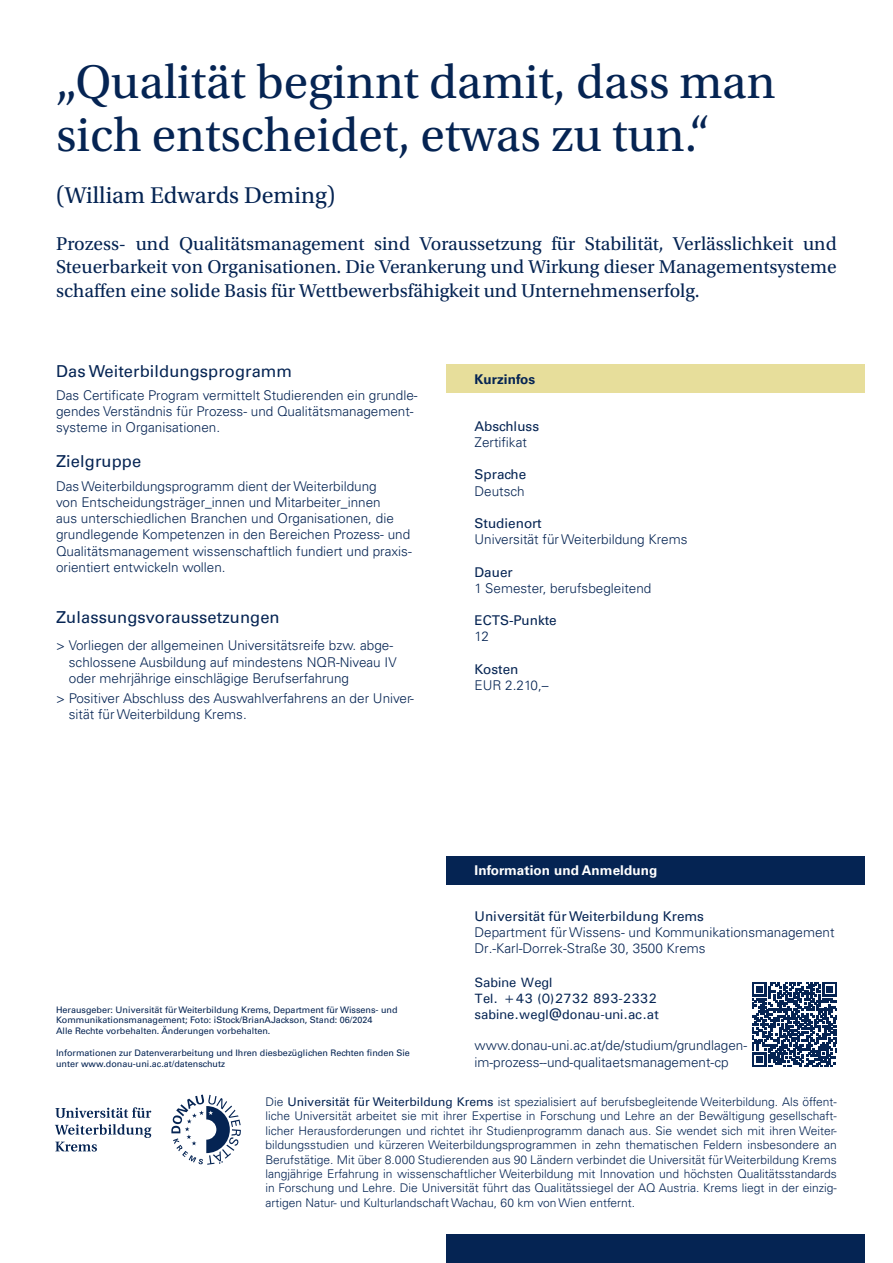
<style>
.page{position:relative;width:893px;height:1263px;background:#fff}
.page>*{position:absolute;margin:0;border:0;box-sizing:border-box;transform-origin:0 0}
.Lead-in{font:49.5px/52.5px "Utopia Std";color:#052453}
.Lead-in-2{font:24px "Utopia Std";color:#052453}
.Lead-in-3{font:19.5px/23.4px "Utopia Std";color:#052453;text-align:justify}
.Zwischenüberschrift{font:16.5px "Univers LT Pro 55 Roman";letter-spacing:.005em;color:#052453}
.Fließtext{font:300 13.5px/16.2px "Univers LT Pro 45";color:#052453}
.Fließtext_Aufzählung{font:300 13.5px/16.2px "Univers LT Pro 45";color:#052453}
.Fließtext-2{font:500 13.5px/16.2px "Univers";color:#052453}
.Fließtext-3{font:13.5px "Univers LT Pro 55 Roman";color:#052453}
.Zwischentitel_Balken{font:700 13.5px "Univers LT Pro 65";letter-spacing:.005em;color:#fff}
.Zwischentitel_Balken_dunkelblau{font:700 13.5px "Univers LT Pro 65";letter-spacing:.005em;color:#052453}
.Fließtext-4{font:300 12px/14.4px "Univers LT Pro 45";color:#052453;text-align:justify}
.Fließtext-5{font:9px/10.8px "Univers LT Pro 55 Roman";color:#052453}
.s1{font-family:"Univers LT Pro 55 Roman";font-weight:400}
</style>
<div class="page">
<svg style="left:752px;top:982px;width:85px;height:84px"></svg>
<div style="left:446px;top:365px;width:419px;height:28px;background:#e7de9b"></div>
<div style="left:446px;top:856px;width:419px;height:28px;background:#052453"></div>
<div style="left:446px;top:1235px;width:419px;height:28px;background:#052453"></div>
<svg style="left:171px;top:1094px;width:70px;height:71px"></svg>
<svg style="left:55px;top:1107px;width:96px;height:11px"></svg>
<svg style="left:55px;top:1124px;width:96px;height:27px"></svg>
<h3 class="Lead-in" style="left:56px;top:57px;width:721px">„Qualität beginnt damit, dass man sich entscheidet, etwas zu tun.“</h3>
<h3 class="Lead-in-2" style="left:56px;top:182px;width:281px">(William Edwards Deming)</h3>
<h3 class="Lead-in-3" style="left:56px;top:232px;width:782px">Prozess- und Qualitätsmanagement sind Voraussetzung für Stabilität, Verlässlichkeit und Steuerbarkeit von Organisationen. Die Verankerung und Wirkung dieser Managementsysteme schaffen eine solide Basis für Wettbewerbsfähigkeit und Unternehmenserfolg.</h3>
<h3 class="Zwischenüberschrift" style="left:56px;top:359px;width:238px">Das Weiterbildungsprogramm</h3>
<p class="Fließtext" style="left:56px;top:387px;width:363px">Das Certificate Program vermittelt Studierenden ein grundle&shy;gendes Verständnis für Prozess- und Qualitätsmanagement&shy;systeme in Organisationen.</p>
<h3 class="Zwischenüberschrift" style="left:56px;top:450px;width:87px">Zielgruppe</h3>
<p class="Fließtext" style="left:56px;top:477px;width:357px">Das Weiterbildungsprogramm dient der Weiterbildung<br>von Entscheidungsträger_innen und Mitarbeiter_innen<br>aus unterschiedlichen Branchen und Organisationen, die grundlegende Kompetenzen in den Bereichen Prozess- und Qualitätsmanagement wissenschaftlich fundiert und praxis&shy;orientiert entwickeln wollen.</p>
<h3 class="Zwischenüberschrift" style="left:56px;top:606px;width:225px">Zulassungsvoraussetzungen</h3>
<p class="Fließtext_Aufzählung" style="left:69px;top:637px;width:329px;text-indent:-13px">&gt; Vorliegen der allgemeinen Universitätsreife bzw. abge&shy;schlossene Ausbildung auf mindestens NQR-Niveau IV oder mehrjährige einschlägige Berufserfahrung</p>
<p class="Fließtext_Aufzählung" style="left:69px;top:690px;width:347px;text-indent:-13px">&gt; Positiver Abschluss des Auswahlverfahrens an der Univer&shy;sität für Weiterbildung Krems.</p>
<p class="Fließtext-5" style="left:56px;top:1003px;width:343px">Herausgeber: Universität für Weiterbildung Krems, Department für Wissens- und<br>Kommunikationsmanagement; Foto: iStock/BrianAJackson, Stand: 06/2024<br>Alle Rechte vorbehalten. Änderungen vorbehalten.</p>
<p class="Fließtext-5" style="left:56px;top:1047px;width:355px">Informationen zur Datenverarbeitung und Ihren diesbezüglichen Rechten finden Sie unter www.donau-uni.ac.at/datenschutz</p>
<h2 class="Zwischentitel_Balken_dunkelblau" style="left:475px;top:369px;width:62px">Kurzinfos</h2>
<p class="Fließtext-3" style="left:475px;top:417px;width:66px">Abschluss</p>
<p class="Fließtext" style="left:475px;top:434px;width:54px">Zertifikat</p>
<p class="Fließtext-3" style="left:475px;top:465px;width:53px">Sprache</p>
<p class="Fließtext" style="left:475px;top:482px;width:52px">Deutsch</p>
<p class="Fließtext-3" style="left:475px;top:514px;width:69px">Studienort</p>
<p class="Fließtext" style="left:475px;top:531px;width:214px">Universität für Weiterbildung Krems</p>
<p class="Fließtext-3" style="left:475px;top:562px;width:40px">Dauer</p>
<p class="Fließtext" style="left:475px;top:579px;width:178px">1 Semester, berufsbegleitend</p>
<p class="Fließtext-3" style="left:475px;top:611px;width:84px">ECTS-Punkte</p>
<p class="Fließtext" style="left:475px;top:628px;width:16px">12</p>
<p class="Fließtext-3" style="left:475px;top:660px;width:45px">Kosten</p>
<p class="Fließtext" style="left:475px;top:677px;width:76px">EUR 2.210,–</p>
<h2 class="Zwischentitel_Balken" style="left:475px;top:861px;width:184px">Information und Anmeldung</h2>
<p class="Fließtext" style="left:475px;top:907px;width:362px"><span class="s1">Universität für Weiterbildung Krems<br></span>Department für Wissens- und Kommunikationsmanagement<br>Dr.-Karl-Dorrek-Straße 30, 3500 Krems</p>
<p class="Fließtext-2" style="left:475px;top:974px;width:186px">Sabine Wegl<br>Tel. +43 (0)2732 893-2332 sabine.wegl@donau-uni.ac.at</p>
<p class="Fließtext" style="left:475px;top:1037px;width:274px">www.donau-uni.ac.at/de/studium/grundlagen&shy;im-prozess--und-qualitaetsmanagement-cp</p>
<p class="Fließtext-4" style="left:265px;top:1094px;width:573px">Die <span class="s1">Universität für Weiterbildung Krems</span> ist spezialisiert auf berufsbegleitende Weiterbildung. Als öffent&shy;liche Universität arbeitet sie mit ihrer Expertise in Forschung und Lehre an der Bewältigung gesellschaft&shy;licher Herausforderungen und richtet ihr Studienprogramm danach aus. Sie wendet sich mit ihren Weiter&shy;bildungsstudien und kürzeren Weiterbildungsprogrammen in zehn thematischen Feldern insbesondere an Berufstätige. Mit über 8.000 Studierenden aus 90 Ländern verbindet die Universität für Weiterbildung Krems langjährige Erfahrung in wissenschaftlicher Weiterbildung mit Innovation und höchsten Qualitätsstandards in Forschung und Lehre. Die Universität führt das Qualitätssiegel der AQ Austria. Krems liegt in der einzig&shy;artigen Natur- und Kulturlandschaft Wachau, 60 km von Wien entfernt.</p>
</div>
